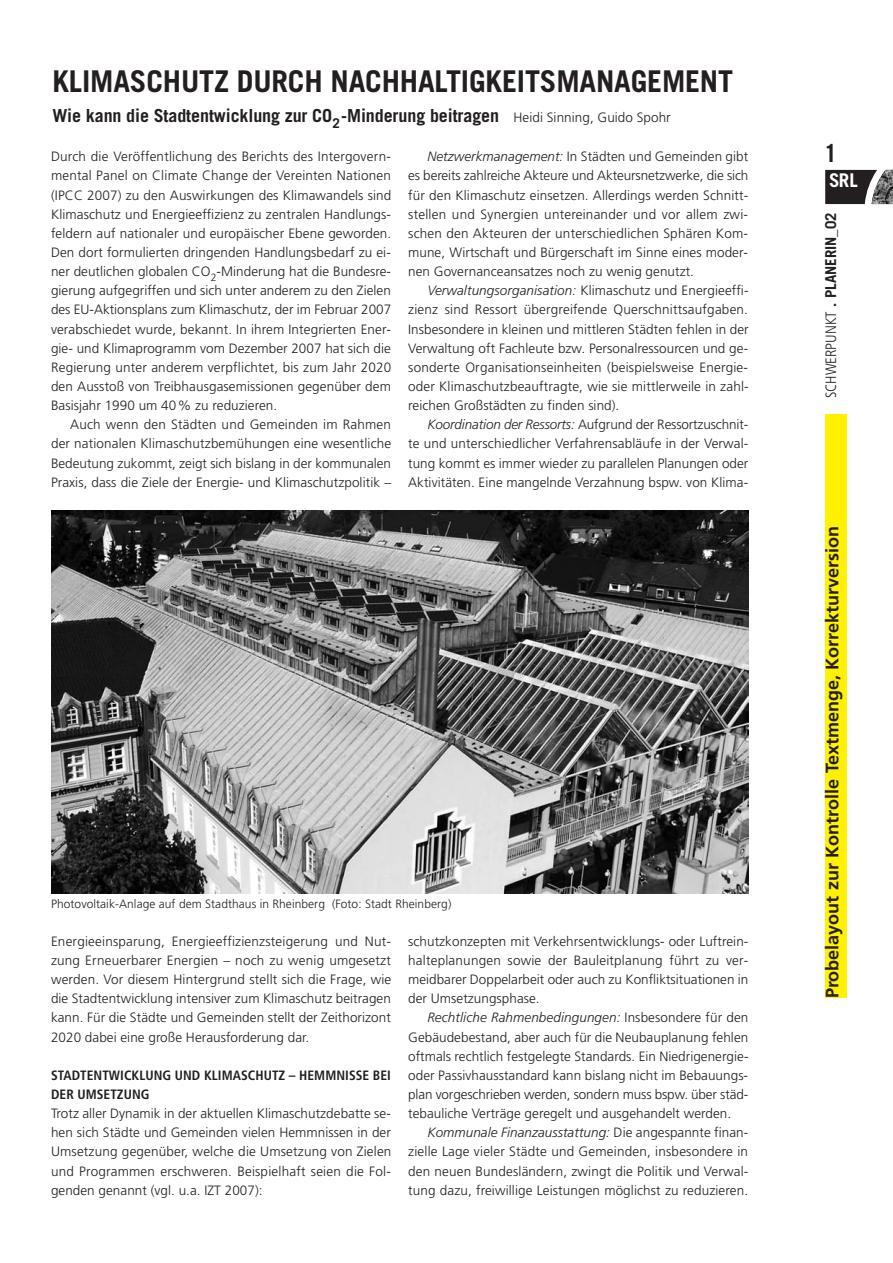
<style>
.page{position:relative;width:893px;height:1263px;background:#fff}
.page>*{position:absolute;margin:0;border:0;box-sizing:border-box;transform-origin:0 0}
.t1{font:700 30px "Trade Gothic";letter-spacing:-.005em;color:#231f20}
.t2{font:700 24.75px "Trade Gothic";color:#231f20}
.t3{font:700 18.9px "Trade Gothic";color:#fff}
.t4{font:700 18px "Trade Gothic";letter-spacing:-.005em;color:#231f20}
.t5{font:700 18px "Frutiger";color:#231f20}
.t6{font:700 15px "Trade Gothic";color:#231f20}
.t7{font:300 13.5px/19.2px "Frutiger";letter-spacing:.005em;color:#231f20;text-align:justify}
.t8{font:700 condensed 13.5px/19.2px "Frutiger";letter-spacing:.005em;color:#231f20}
.t9{font:300 12px "Frutiger";letter-spacing:.005em;color:#231f20}
.s1{font-family:"Frutiger";font-weight:300;font-size:13.5px}
.s2{font-style:italic}
.s3{font-family:"Frutiger";font-weight:300;font-stretch:condensed}
</style>
<div class="page">
<svg style="left:825px;top:170px;width:68px;height:34px;background:#4b4949"></svg>
<div style="left:825px;top:415px;width:21px;height:583px;background:#fff101"></div>
<img style="left:51px;top:510px;width:697px;height:383px">
<h1 class="t1" style="left:52px;top:71px;width:682px">KLIMASCHUTZ DURCH NACHHALTIGKEITSMANAGEMENT</h1>
<h3 class="t4" style="left:52px;top:109px;width:620px">Wie kann die Stadtentwicklung zur CO<sub>2</sub>-Minderung beitragen <span class="s1">Heidi Sinning, Guido Spohr</span></h3>
<p class="t7" style="left:51px;top:148px;width:342px">Durch die Veröffentlichung des Berichts des Intergovern&shy;mental Panel on Climate Change der Vereinten Nationen (IPCC 2007) zu den Auswirkungen des Klimawandels sind Klimaschutz und Energieeffizienz zu zentralen Handlungs&shy;feldern auf nationaler und europäischer Ebene geworden.<br>Den dort formulierten dringenden Handlungsbedarf zu ei&shy;ner deutlichen globalen CO<sub>2</sub>-Minderung hat die Bundesre&shy;gierung aufgegriffen und sich unter anderem zu den Zielen des EU-Aktionsplans zum Klimaschutz, der im Februar 2007 verabschiedet wurde, bekannt. In ihrem Integrierten Ener&shy;gie- und Klimaprogramm vom Dezember 2007 hat sich die Regierung unter anderem verpflichtet, bis zum Jahr 2020 den Ausstoß von Treibhausgasemissionen gegenüber dem Basisjahr 1990 um 40% zu reduzieren.</p>
<p class="t7" style="left:51px;top:416px;width:342px;text-indent:19px">Auch wenn den Städten und Gemeinden im Rahmen der nationalen Klimaschutzbemühungen eine wesentliche Bedeutung zukommt, zeigt sich bislang in der kommunalen Praxis, dass die Ziele der Energie- und Klimaschutzpolitik –</p>
<p class="t7" style="left:408px;top:148px;width:342px;text-indent:19px"><span class="s2">Netzwerkmanagement:</span> In Städten und Gemeinden gibt es bereits zahlreiche Akteure und Akteursnetzwerke, die sich für den Klimaschutz einsetzen. Allerdings werden Schnitt&shy;stellen und Synergien untereinander und vor allem zwi&shy;schen den Akteuren der unterschiedlichen Sphären Kom&shy;mune, Wirtschaft und Bürgerschaft im Sinne eines moder&shy;nen Governanceansatzes noch zu wenig genutzt.</p>
<p class="t7" style="left:408px;top:282px;width:342px;text-indent:19px"><span class="s2">Verwaltungsorganisation:</span> Klimaschutz und Energieeffi&shy;zienz sind Ressort übergreifende Querschnittsaufgaben.<br>Insbesondere in kleinen und mittleren Städten fehlen in der Verwaltung oft Fachleute bzw. Personalressourcen und ge&shy;sonderte Organisationseinheiten (beispielsweise Energie&shy;oder Klimaschutzbeauftragte, wie sie mittlerweile in zahl&shy;reichen Großstädten zu finden sind).</p>
<p class="t7" style="left:408px;top:416px;width:342px;text-indent:19px"><span class="s2">Koordination der Ressorts:</span> Aufgrund der Ressortzuschnit&shy;te und unterschiedlicher Verfahrensabläufe in der Verwal&shy;tung kommt es immer wieder zu parallelen Planungen oder Aktivitäten. Eine mangelnde Verzahnung bspw. von Klima-</p>
<p class="t9" style="left:51px;top:899px;width:402px">Photovoltaik-Anlage auf dem Stadthaus in Rheinberg (Foto: Stadt Rheinberg)</p>
<p class="t7" style="left:51px;top:933px;width:342px">Energieeinsparung, Energieeffizienzsteigerung und Nut&shy;zung Erneuerbarer Energien – noch zu wenig umgesetzt werden. Vor diesem Hintergrund stellt sich die Frage, wie die Stadtentwicklung intensiver zum Klimaschutz beitragen kann. Für die Städte und Gemeinden stellt der Zeithorizont 2020 dabei eine große Herausforderung dar.</p>
<p class="t8" style="left:51px;top:1067px;width:341px">STADTENTWICKLUNG UND KLIMASCHUTZ – HEMMNISSE BEI<br>DER UMSETZUNG</p>
<p class="t7" style="left:51px;top:1105px;width:342px">Trotz aller Dynamik in der aktuellen Klimaschutzdebatte se&shy;hen sich Städte und Gemeinden vielen Hemmnissen in der Umsetzung gegenüber, welche die Umsetzung von Zielen und Programmen erschweren. Beispielhaft seien die Fol&shy;genden genannt (vgl. u.a. IZT 2007):</p>
<p class="t7" style="left:408px;top:933px;width:342px">schutzkonzepten mit Verkehrsentwicklungs- oder Luftrein&shy;halteplanungen sowie der Bauleitplanung führt zu ver&shy;meidbarer Doppelarbeit oder auch zu Konfliktsituationen in der Umsetzungsphase.</p>
<p class="t7" style="left:408px;top:1009px;width:342px;text-indent:19px"><span class="s2">Rechtliche Rahmenbedingungen:</span> Insbesondere für den Gebäudebestand, aber auch für die Neubauplanung fehlen oftmals rechtlich festgelegte Standards. Ein Niedrigenergie&shy;oder Passivhausstandard kann bislang nicht im Bebauungs&shy;plan vorgeschrieben werden, sondern muss bspw. über städ&shy;tebauliche Verträge geregelt und ausgehandelt werden.</p>
<p class="t7" style="left:408px;top:1124px;width:342px;text-indent:19px"><span class="s2">Kommunale Finanzausstattung:</span> Die angespannte finan&shy;zielle Lage vieler Städte und Gemeinden, insbesondere in den neuen Bundesländern, zwingt die Politik und Verwal&shy;tung dazu, freiwillige Leistungen möglichst zu reduzieren.</p>
<h2 class="t2" style="left:824px;top:145px;width:15px">1</h2>
<h3 class="t3" style="left:829px;top:173px;width:30px">SRL</h3>
<p class="t6" style="left:825px;top:398px;width:187px;rotate:-90deg"><span class="s3">SCHWERPUNKT</span> . PLANERIN_02</p>
<h3 class="t5" style="left:825px;top:998px;width:474px;rotate:-90deg">Probelayout zur Kontrolle Textmenge, Korrekturversion</h3>
</div>
